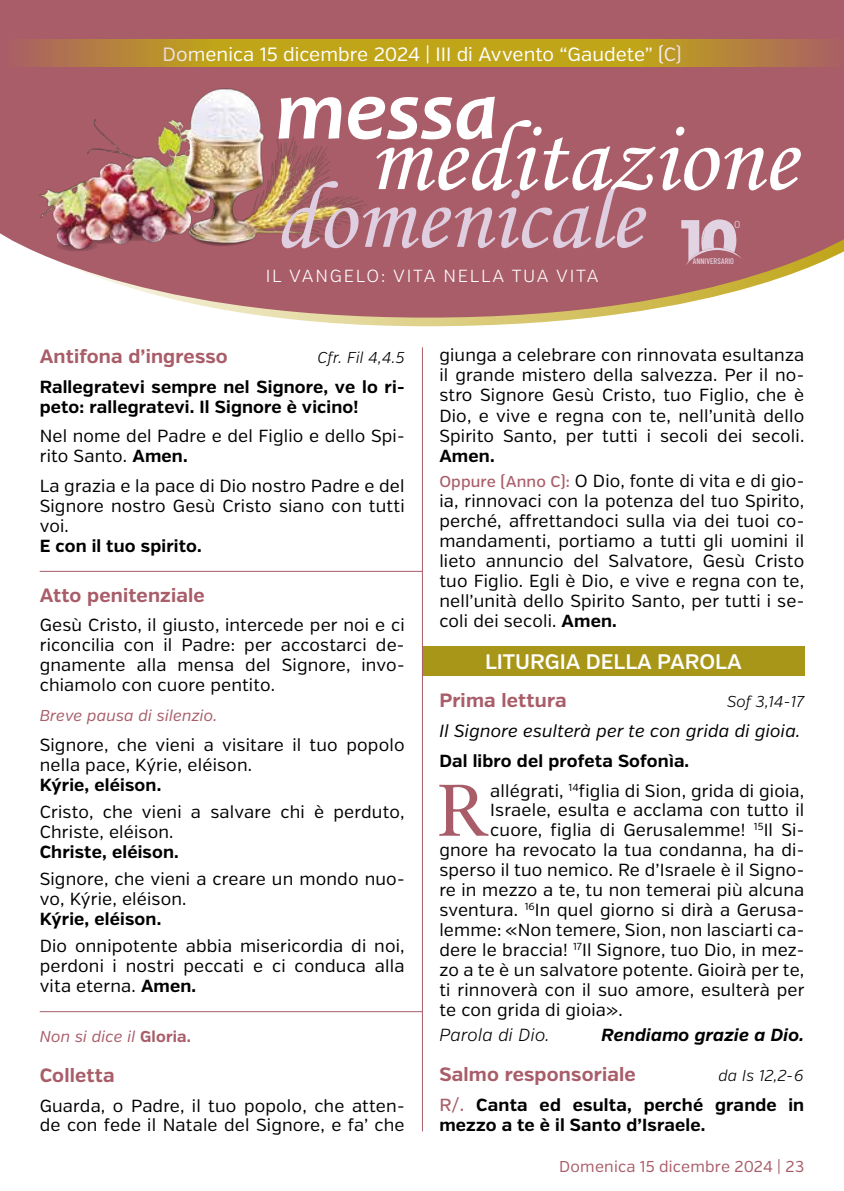
<style>
.page{position:relative;width:844px;height:1191px;background:#fff}
.page>*{position:absolute;margin:0;border:0;box-sizing:border-box;transform-origin:0 0}
.t1{font:italic 700 85.58px "Candara";color:#fff}
.t2{font:73.15px "Sabon";color:#a95d69}
.t3{font:600 21px "Verb";color:#fff}
.t4{font:700 19.25px "Verb";letter-spacing:.01em;color:#a95d69}
.t5{font:19.25px "Verb";color:#fff}
.t6{font:17.5px/19.9px "Verb";letter-spacing:.01em;color:#000}
.t7{font:700 17.5px/19.9px "Verb";letter-spacing:.01em;color:#000}
.t8{font:italic 17.5px "Verb";letter-spacing:.01em;color:#000}
.t9{font:300 17.5px "Verb";letter-spacing:.1em;color:#fff}
.t10{font:italic 700 17.5px "Verb";letter-spacing:.01em;color:#000}
.t11{font:italic 300 17.5px "Verb";letter-spacing:.01em;color:#000}
.t12{font:italic 15.75px "Verb";letter-spacing:.01em;color:#a95d69}
.t13{font:italic 300 15.75px "Verb";letter-spacing:.01em;color:#000}
.t14{font:15.75px "Verb";letter-spacing:.01em;color:#a95d69}
.t15{font:10.15px "Barlow";color:#e2d3e3}
.t16{font:500 8.22px "Barlow Condensed";letter-spacing:.005em;color:#e2d3e3}
.s1{font-weight:700}
.s2{font-weight:700;font-style:normal}
.s3{font-weight:500;font-size:15.75px;color:#a95d69}
.s4{font-weight:500;color:#a95d69}
</style>
<div class="page">
<svg style="left:273px;top:317px;width:322px;height:9px"></svg>
<svg style="left:0;top:0;width:843px;height:317px;background:#b5757b"></svg>
<hr style="left:40px;top:571px;width:382px;height:1px;background:#a95d69">
<hr style="left:40px;top:1011px;width:382px;height:1px;background:#a95d69">
<div style="left:422px;top:646px;width:382px;height:30px;background:#a89618"></div>
<hr style="left:422px;top:347px;width:1px;height:784px;background:#a95d69">
<svg style="left:0;top:40px;width:843px;height:27px;background:#ba932b"></svg>
<img style="left:14px;top:83px;width:362px;height:181px">
<svg style="left:281px;top:120px;width:519px;height:146px;background:#b67881"></svg>
<p class="t5" style="left:162px;top:43px;width:520px">Domenica 15 dicembre 2024 | III di Avvento “Gaudete” (C)</p>
<h1 class="t1" style="left:275px;top:57px;width:223px">messa</h1>
<p class="t9" style="left:265px;top:265px;width:334px">IL VANGELO: VITA NELLA TUA VITA</p>
<p class="t15" style="left:734px;top:217px;width:8px">O</p>
<p class="t16" style="left:692px;top:255px;width:43px">ANNIVERSARIO</p>
<p class="t4" style="left:40px;top:344px;width:189px">Antifona d’ingresso</p>
<p class="t13" style="left:317px;top:348px;width:89px">Cfr. Fil 4,4.5</p>
<p class="t7" style="left:40px;top:377px;width:366px">Rallegratevi sempre nel Signore, ve lo ri&shy;peto: rallegratevi. Il Signore è vicino!</p>
<p class="t6" style="left:40px;top:426px;width:366px">Nel nome del Padre e del Figlio e dello Spi&shy;rito Santo. <span class="s1">Amen.</span></p>
<p class="t6" style="left:40px;top:476px;width:366px;text-align:justify">La grazia e la pace di Dio nostro Padre e del Signore nostro Gesù Cristo siano con tutti voi.</p>
<p class="t7" style="left:40px;top:536px;width:163px">E con il tuo spirito.</p>
<p class="t4" style="left:40px;top:583px;width:166px">Atto penitenziale</p>
<p class="t6" style="left:40px;top:615px;width:366px;text-align:justify">Gesù Cristo, il giusto, intercede per noi e ci riconcilia con il Padre: per accostarci de&shy;gnamente alla mensa del Signore, invo&shy;chiamolo con cuore pentito.</p>
<p class="t12" style="left:40px;top:706px;width:179px">Breve pausa di silenzio.</p>
<p class="t6" style="left:40px;top:735px;width:366px">Signore, che vieni a visitare il tuo popolo nella pace, Kýrie, eléison.</p>
<p class="t7" style="left:40px;top:775px;width:123px">Kýrie, eléison.</p>
<p class="t6" style="left:40px;top:802px;width:366px">Cristo, che vieni a salvare chi è perduto,<br>Christe, eléison.</p>
<p class="t7" style="left:40px;top:842px;width:141px">Christe, eléison.</p>
<p class="t6" style="left:40px;top:869px;width:366px">Signore, che vieni a creare un mondo nuo&shy;vo, Kýrie, eléison.</p>
<p class="t7" style="left:40px;top:909px;width:123px">Kýrie, eléison.</p>
<p class="t6" style="left:40px;top:936px;width:366px;text-align:justify">Dio onnipotente abbia misericordia di noi, perdoni i nostri peccati e ci conduca alla vita eterna. <span class="s1">Amen.</span></p>
<p class="t12" style="left:40px;top:1027px;width:153px">Non si dice il <span class="s2">Gloria.</span></p>
<p class="t4" style="left:40px;top:1063px;width:76px">Colletta</p>
<p class="t6" style="left:40px;top:1095px;width:366px">Guarda, o Padre, il tuo popolo, che atten&shy;de con fede il Natale del Signore, e fa’ che</p>
<p class="t6" style="left:439px;top:345px;width:366px;text-align:justify">giunga a celebrare con rinnovata esultanza il grande mistero della salvezza. Per il no&shy;stro Signore Gesù Cristo, tuo Figlio, che è Dio, e vive e regna con te, nell’unità dello Spirito Santo, per tutti i secoli dei secoli.</p>
<p class="t6" style="left:439px;top:443px;width:366px;line-height:25px"><span class="s1">Amen.<br></span><span class="s3">Oppure (Anno C):</span> O Dio, fonte di vita e di gio-</p>
<p class="t6" style="left:439px;top:491px;width:366px;text-align:justify">ia, rinnovaci con la potenza del tuo Spirito, perché, affrettandoci sulla via dei tuoi co&shy;mandamenti, portiamo a tutti gli uomini il lieto annuncio del Salvatore, Gesù Cristo tuo Figlio. Egli è Dio, e vive e regna con te, nell’unità dello Spirito Santo, per tutti i se&shy;coli dei secoli. <span class="s1">Amen.</span></p>
<p class="t3" style="left:485px;top:649px;width:258px">LITURGIA DELLA PAROLA</p>
<p class="t4" style="left:439px;top:688px;width:129px">Prima lettura</p>
<p class="t13" style="left:726px;top:692px;width:79px">Sof 3,14-17</p>
<p class="t8" style="left:439px;top:720px;width:362px">Il Signore esulterà per te con grida di gioia.</p>
<p class="t7" style="left:439px;top:751px;width:251px">Dal libro del profeta Sofonìa.</p>
<h2 class="t2" style="left:436px;top:766px;width:54px">R</h2>
<p class="t6" style="left:490px;top:781px;width:315px">allégrati, <sup>14</sup>figlia di Sion, grida di gioia,</p>
<p class="t6" style="left:490px;top:800px;width:315px">Israele, esulta e acclama con tutto il</p>
<p class="t6" style="left:490px;top:820px;width:315px">cuore, figlia di Gerusalemme! <sup>15</sup>Il Si-</p>
<p class="t6" style="left:439px;top:840px;width:366px">gnore ha revocato la tua condanna, ha di-</p>
<p class="t6" style="left:439px;top:860px;width:366px">sperso il tuo nemico. Re d’Israele è il Signo-</p>
<p class="t6" style="left:439px;top:880px;width:366px">re in mezzo a te, tu non temerai più alcuna</p>
<p class="t6" style="left:439px;top:900px;width:366px">sventura. <sup>16</sup>In quel giorno si dirà a Gerusa-</p>
<p class="t6" style="left:439px;top:920px;width:366px">lemme: «Non temere, Sion, non lasciarti ca-</p>
<p class="t6" style="left:439px;top:940px;width:366px">dere le braccia! <sup>17</sup>Il Signore, tuo Dio, in mez-</p>
<p class="t6" style="left:439px;top:960px;width:366px">zo a te è un salvatore potente. Gioirà per te,</p>
<p class="t6" style="left:439px;top:980px;width:366px">ti rinnoverà con il suo amore, esulterà per</p>
<p class="t6" style="left:439px;top:1000px;width:185px">te con grida di gioia».</p>
<p class="t11" style="left:439px;top:1024px;width:112px">Parola di Dio.</p>
<p class="t10" style="left:601px;top:1024px;width:204px">Rendiamo grazie a Dio.</p>
<p class="t4" style="left:439px;top:1063px;width:198px">Salmo responsoriale</p>
<p class="t13" style="left:718px;top:1066px;width:87px">da Is 12,2-6</p>
<p class="t7" style="left:439px;top:1095px;width:366px"><span class="s4">R/.</span> Canta ed esulta, perché grande in mezzo a te è il Santo d’Israele.</p>
<p class="t14" style="left:559px;top:1157px;width:246px">Domenica 15 dicembre 2024 | 23</p>
</div>
